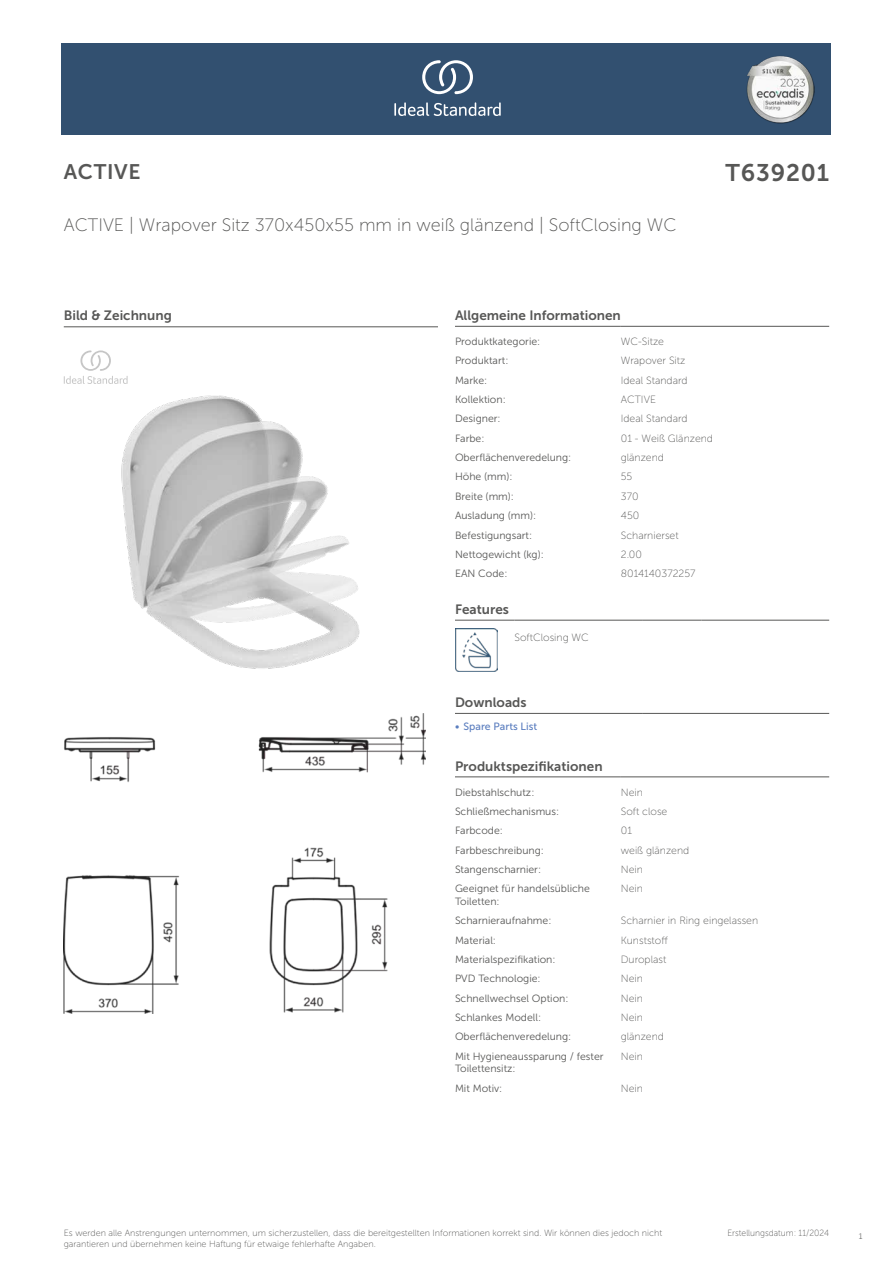
<style>
.page{position:relative;width:893px;height:1263px;background:#fff}
.page>*{position:absolute;margin:0;border:0;box-sizing:border-box;transform-origin:0 0}
.t1{font:24px "Museo Sans 700";letter-spacing:.035em;color:#575756}
.t2{font:21px "Museo Sans 700";letter-spacing:.035em;color:#575756}
.t3{font:18px "Museo Sans 100";color:#575756}
.t4{font:13.5px "Museo Sans 700";color:#575756}
.t5{font:10.5px/12.6px "Museo Sans 300";color:#575756}
.t6{font:10.5px "Museo Sans 100";color:#575756}
.t7{font:10.5px "Museo Sans 500";color:#5b7ebf}
.t8{font:9px/10.8px "Museo Sans 100";color:#575756}
.t9{font:9px "Museo Sans 100";color:#575756;scale:.95 1}
.t10{font:300 9px "Calibri";color:#575756;scale:.95 1}
</style>
<div class="page">
<div style="left:62px;top:43px;width:769px;height:91px;background:#325070"></div>
<hr style="left:455px;top:326px;width:166px;height:1px;background:#575756">
<hr style="left:621px;top:326px;width:208px;height:1px;background:#575756">
<hr style="left:455px;top:620px;width:59px;height:1px;background:#575756">
<hr style="left:514px;top:620px;width:128px;height:1px;background:#575756">
<hr style="left:642px;top:620px;width:60px;height:1px;background:#575756">
<hr style="left:702px;top:620px;width:127px;height:1px;background:#575756">
<img style="left:455px;top:629px;width:42px;height:42px">
<hr style="left:455px;top:713px;width:187px;height:1px;background:#575756">
<hr style="left:642px;top:713px;width:187px;height:1px;background:#575756">
<hr style="left:455px;top:777px;width:166px;height:1px;background:#575756">
<hr style="left:621px;top:777px;width:208px;height:1px;background:#575756">
<img style="left:64px;top:714px;width:361px;height:299px">
<hr style="left:64px;top:327px;width:374px;height:1px;background:#575756">
<svg style="left:64px;top:350px;width:64px;height:34px"></svg>
<img style="left:121px;top:395px;width:239px;height:274px">
<svg style="left:394px;top:102px;width:107px;height:14px"></svg>
<svg style="left:422px;top:60px;width:51px;height:34px"></svg>
<img style="left:746px;top:56px;width:68px;height:67px">
<h2 class="t2" style="left:64px;top:160px;width:78px">ACTIVE</h2>
<h1 class="t1" style="left:726px;top:160px;width:105px">T639201</h1>
<h3 class="t3" style="left:64px;top:215px;width:614px">ACTIVE | Wrapover Sitz 370x450x55 mm in weiß glänzend | SoftClosing WC</h3>
<p class="t4" style="left:64px;top:308px;width:110px">Bild &amp; Zeichnung</p>
<p class="t4" style="left:455px;top:308px;width:167px">Allgemeine Informationen</p>
<p class="t5" style="left:455px;top:335px;width:87px">Produktkategorie:</p>
<p class="t6" style="left:621px;top:336px;width:45px">WC-Sitze</p>
<p class="t5" style="left:455px;top:354px;width:55px">Produktart:</p>
<p class="t6" style="left:621px;top:355px;width:66px">Wrapover Sitz</p>
<p class="t5" style="left:455px;top:374px;width:34px">Marke:</p>
<p class="t6" style="left:621px;top:374px;width:68px">Ideal Standard</p>
<p class="t5" style="left:455px;top:393px;width:52px">Kollektion:</p>
<p class="t6" style="left:621px;top:394px;width:37px">ACTIVE</p>
<p class="t5" style="left:455px;top:413px;width:47px">Designer:</p>
<p class="t6" style="left:621px;top:413px;width:68px">Ideal Standard</p>
<p class="t5" style="left:455px;top:432px;width:31px">Farbe:</p>
<p class="t6" style="left:621px;top:433px;width:94px">01 - Weiß Glänzend</p>
<p class="t5" style="left:455px;top:451px;width:118px">Oberflächenveredelung:</p>
<p class="t6" style="left:621px;top:452px;width:45px">glänzend</p>
<p class="t5" style="left:455px;top:471px;width:59px">Höhe (mm):</p>
<p class="t6" style="left:621px;top:471px;width:13px">55</p>
<p class="t5" style="left:455px;top:490px;width:61px">Breite (mm):</p>
<p class="t6" style="left:621px;top:491px;width:19px">370</p>
<p class="t5" style="left:455px;top:509px;width:83px">Ausladung (mm):</p>
<p class="t6" style="left:621px;top:510px;width:20px">450</p>
<p class="t5" style="left:455px;top:529px;width:79px">Befestigungsart:</p>
<p class="t6" style="left:621px;top:529px;width:59px">Scharnierset</p>
<p class="t5" style="left:455px;top:548px;width:90px">Nettogewicht (kg):</p>
<p class="t6" style="left:621px;top:549px;width:23px">2.00</p>
<p class="t5" style="left:455px;top:567px;width:54px">EAN Code:</p>
<p class="t6" style="left:621px;top:568px;width:76px">8014140372257</p>
<p class="t4" style="left:455px;top:602px;width:55px">Features</p>
<p class="t6" style="left:514px;top:632px;width:76px">SoftClosing WC</p>
<p class="t4" style="left:455px;top:695px;width:73px">Downloads</p>
<p class="t7" style="left:455px;top:721px;width:84px">• Spare Parts List</p>
<p class="t4" style="left:455px;top:758px;width:149px">Produktspezifikationen</p>
<p class="t5" style="left:455px;top:786px;width:81px">Diebstahlschutz:</p>
<p class="t6" style="left:621px;top:786px;width:24px">Nein</p>
<p class="t5" style="left:455px;top:805px;width:106px">Schließmechanismus:</p>
<p class="t6" style="left:621px;top:806px;width:48px">Soft close</p>
<p class="t5" style="left:455px;top:824px;width:49px">Farbcode:</p>
<p class="t6" style="left:621px;top:825px;width:13px">01</p>
<p class="t5" style="left:455px;top:844px;width:90px">Farbbeschreibung:</p>
<p class="t6" style="left:621px;top:844px;width:70px">weiß glänzend</p>
<p class="t5" style="left:455px;top:863px;width:88px">Stangenscharnier:</p>
<p class="t6" style="left:621px;top:864px;width:24px">Nein</p>
<p class="t5" style="left:455px;top:882px;width:136px">Geeignet für handelsübliche<br>Toiletten:</p>
<p class="t6" style="left:621px;top:883px;width:24px">Nein</p>
<p class="t5" style="left:455px;top:914px;width:98px">Scharnieraufnahme:</p>
<p class="t6" style="left:621px;top:915px;width:139px">Scharnier in Ring eingelassen</p>
<p class="t5" style="left:455px;top:934px;width:43px">Material:</p>
<p class="t6" style="left:621px;top:934px;width:48px">Kunststoff</p>
<p class="t5" style="left:455px;top:953px;width:102px">Materialspezifikation:</p>
<p class="t6" style="left:621px;top:954px;width:47px">Duroplast</p>
<p class="t5" style="left:455px;top:972px;width:87px">PVD Technologie:</p>
<p class="t6" style="left:621px;top:973px;width:24px">Nein</p>
<p class="t5" style="left:455px;top:992px;width:115px">Schnellwechsel Option:</p>
<p class="t6" style="left:621px;top:992px;width:24px">Nein</p>
<p class="t5" style="left:455px;top:1011px;width:88px">Schlankes Modell:</p>
<p class="t6" style="left:621px;top:1012px;width:24px">Nein</p>
<p class="t5" style="left:455px;top:1030px;width:118px">Oberflächenveredelung:</p>
<p class="t6" style="left:621px;top:1031px;width:45px">glänzend</p>
<p class="t5" style="left:455px;top:1050px;width:150px">Mit Hygieneaussparung / fester<br>Toilettensitz:</p>
<p class="t6" style="left:621px;top:1050px;width:24px">Nein</p>
<p class="t5" style="left:455px;top:1082px;width:49px">Mit Motiv:</p>
<p class="t6" style="left:621px;top:1082px;width:24px">Nein</p>
<p class="t8" style="left:64px;top:1227px;width:600px">Es werden alle Anstrengungen unternommen, um sicherzustellen, dass die bereitgestellten Informationen korrekt sind. Wir können dies jedoch nicht garantieren und übernehmen keine Haftung für etwaige fehlerhafte Angaben.</p>
<p class="t9" style="left:727px;top:1228px;width:109px">Erstellungsdatum: 11/2024</p>
<p class="t10" style="left:858px;top:1230px;width:6px">1</p>
</div>
